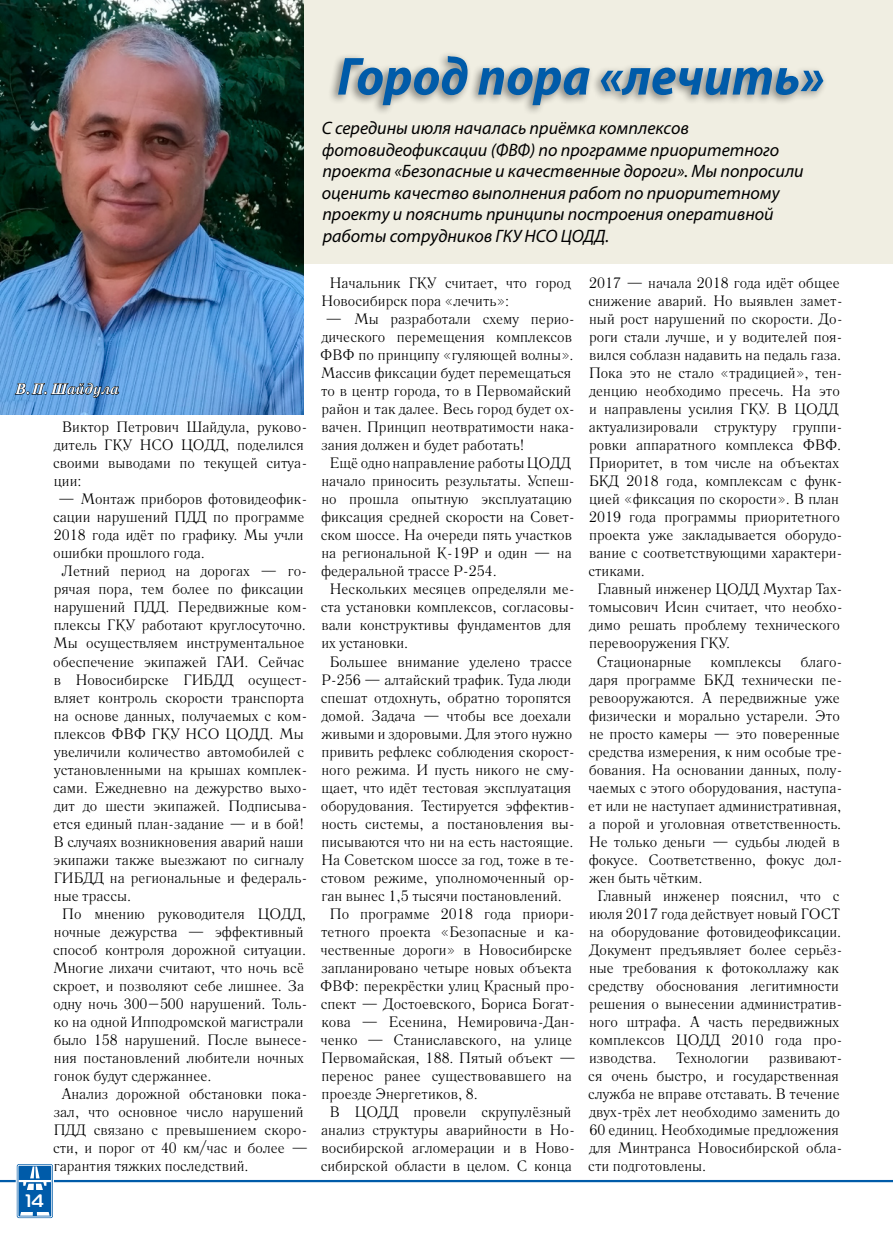
<style>
.page{position:relative;width:893px;height:1234px;background:#fff}
.page>*{position:absolute;margin:0;border:0;box-sizing:border-box;transform-origin:0 0}
.t1{font:italic 700 semi-condensed 54px "Myriad Pro";color:#005ba9}
.t2{font:italic 18px/21.6px "Myriad Pro";color:#000}
.t3{font:700 18px "Magistral C";color:#fff}
.t4{font:15px/18px "Literaturnaya C";color:#000}
.t5{font:italic 700 15px "Literaturnaya C";color:#fff}
</style>
<div class="page">
<div style="left:0;top:0;width:893px;height:264px;background:#f0eee2"></div>
<img style="left:0;top:0;width:304px;height:415px">
<div style="left:327px;top:51px;width:501px;height:65px;background:#000;opacity:.5"></div>
<svg style="left:14px;top:382px;width:106px;height:16px;background:#436e99"></svg>
<div style="left:17px;top:1163px;width:36px;height:54px;border:2px solid #005ba9"></div>
<div style="left:18px;top:1164px;width:34px;height:52px;border:1px solid #fff"></div>
<hr style="left:55px;top:1179px;width:837px;height:2px;background:#005ba9">
<svg style="left:0;top:1166px;width:51px;height:49px"></svg>
<p class="t5" style="left:16px;top:380px;width:105px">В. П. Шайдула</p>
<p class="t3" style="left:26px;top:1189px;width:19px">14</p>
<p class="t4" style="left:53px;top:418px;width:256px;text-indent:9px">Виктор Петрович Шайдула, руково&shy;дитель ГКУ НСО ЦОДД, поделился своими выводами по текущей ситуа&shy;ции:</p>
<p class="t4" style="left:58px;top:490px;width:251px">— Монтаж приборов фотовидеофик-</p>
<p class="t4" style="left:53px;top:508px;width:253px">сации нарушений ПДД по программе</p>
<p class="t4" style="left:54px;top:526px;width:251px">2018 года идёт по графику. Мы учли</p>
<p class="t4" style="left:53px;top:544px;width:153px">ошибки прошлого года.</p>
<p class="t4" style="left:62px;top:562px;width:247px">Летний период на дорогах — го-</p>
<p class="t4" style="left:54px;top:580px;width:251px">рячая пора, тем более по фиксации</p>
<p class="t4" style="left:54px;top:598px;width:255px">нарушений ПДД. Передвижные ком-</p>
<p class="t4" style="left:54px;top:616px;width:254px">плексы ГКУ работают круглосуточно.</p>
<p class="t4" style="left:53px;top:634px;width:253px">Мы осуществляем инструментальное</p>
<p class="t4" style="left:53px;top:652px;width:253px">обеспечение экипажей ГАИ. Сейчас</p>
<p class="t4" style="left:54px;top:670px;width:255px">в Новосибирске ГИБДД осущест-</p>
<p class="t4" style="left:54px;top:688px;width:252px">вляет контроль скорости транспорта</p>
<p class="t4" style="left:54px;top:706px;width:255px">на основе данных, получаемых с ком-</p>
<p class="t4" style="left:54px;top:724px;width:251px">плексов ФВФ ГКУ НСО ЦОДД. Мы</p>
<p class="t4" style="left:54px;top:742px;width:252px">увеличили количество автомобилей с</p>
<p class="t4" style="left:54px;top:760px;width:255px">установленными на крышах комплек-</p>
<p class="t4" style="left:53px;top:778px;width:256px">сами. Ежедневно на дежурство выхо-</p>
<p class="t4" style="left:54px;top:796px;width:255px">дит до шести экипажей. Подписыва-</p>
<p class="t4" style="left:53px;top:814px;width:252px">ется единый план-задание — и в бой!</p>
<p class="t4" style="left:54px;top:832px;width:251px">В случаях возникновения аварий наши</p>
<p class="t4" style="left:53px;top:850px;width:252px">экипажи также выезжают по сигналу</p>
<p class="t4" style="left:54px;top:868px;width:255px">ГИБДД на региональные и федераль-</p>
<p class="t4" style="left:54px;top:886px;width:79px">ные трассы.</p>
<p class="t4" style="left:62px;top:904px;width:246px">По мнению руководителя ЦОДД,</p>
<p class="t4" style="left:54px;top:922px;width:251px">ночные дежурства — эффективный</p>
<p class="t4" style="left:53px;top:940px;width:254px">способ контроля дорожной ситуации.</p>
<p class="t4" style="left:53px;top:958px;width:252px">Многие лихачи считают, что ночь всё</p>
<p class="t4" style="left:53px;top:976px;width:253px">скроет, и позволяют себе лишнее. За</p>
<p class="t4" style="left:53px;top:994px;width:256px">одну ночь 300–500 нарушений. Толь-</p>
<p class="t4" style="left:54px;top:1012px;width:251px">ко на одной Ипподромской магистрали</p>
<p class="t4" style="left:53px;top:1030px;width:255px">было 158 нарушений. После вынесе-</p>
<p class="t4" style="left:54px;top:1048px;width:251px">ния постановлений любители ночных</p>
<p class="t4" style="left:54px;top:1066px;width:159px">гонок будут сдержаннее.</p>
<p class="t4" style="left:62px;top:1084px;width:247px">Анализ дорожной обстановки пока-</p>
<p class="t4" style="left:54px;top:1102px;width:251px">зал, что основное число нарушений</p>
<p class="t4" style="left:54px;top:1120px;width:255px">ПДД связано с превышением скоро-</p>
<p class="t4" style="left:53px;top:1138px;width:257px">сти, и порог от 40 км/час и более —</p>
<p class="t4" style="left:54px;top:1156px;width:196px">гарантия тяжких последствий.</p>
<h1 class="t1" style="left:337px;top:47px;width:489px">Город пора «лечить»</h1>
<p class="t2" style="left:322px;top:117px;width:483px">С середины июля началась приёмка комплексов фотовидеофиксации (ФВФ) по программе приоритетного проекта «Безопасные и качественные дороги». Мы попросили оценить качество выполнения работ по приоритетному проекту и пояснить принципы построения оперативной работы сотрудников ГКУ НСО ЦОДД.</p>
<p class="t4" style="left:321px;top:274px;width:251px;text-indent:9px">Начальник ГКУ считает, что город<br>Новосибирск пора «лечить»:</p>
<p class="t4" style="left:320px;top:310px;width:256px;text-indent:5px">— Мы разработали схему перио&shy;дического перемещения комплексов ФВФ по принципу «гуляющей волны».<br>Массив фиксации будет перемещаться то в центр города, то в Первомайский район и так далее. Весь город будет ох&shy;вачен. Принцип неотвратимости нака&shy;зания должен и будет работать!</p>
<p class="t4" style="left:321px;top:454px;width:256px;text-indent:9px">Ещё одно направление работы ЦОДД начало приносить результаты. Успеш&shy;но прошла опытную эксплуатацию фиксация средней скорости на Совет&shy;ском шоссе. На очереди пять участков на региональной К-19Р и один — на федеральной трассе Р-254.</p>
<p class="t4" style="left:321px;top:580px;width:256px;text-indent:9px">Нескольких месяцев определяли ме&shy;ста установки комплексов, согласовы&shy;вали конструктивы фундаментов для их установки.</p>
<p class="t4" style="left:330px;top:652px;width:244px">Большее внимание уделено трассе</p>
<p class="t4" style="left:321px;top:670px;width:251px">Р-256 — алтайский трафик. Туда люди</p>
<p class="t4" style="left:321px;top:688px;width:252px">спешат отдохнуть, обратно торопятся</p>
<p class="t4" style="left:322px;top:706px;width:251px">домой. Задача — чтобы все доехали</p>
<p class="t4" style="left:322px;top:724px;width:252px">живыми и здоровыми. Для этого нужно</p>
<p class="t4" style="left:321px;top:742px;width:255px">привить рефлекс соблюдения скорост-</p>
<p class="t4" style="left:321px;top:760px;width:255px">ного режима. И пусть никого не сму-</p>
<p class="t4" style="left:321px;top:778px;width:251px">щает, что идёт тестовая эксплуатация</p>
<p class="t4" style="left:321px;top:796px;width:256px">оборудования. Тестируется эффектив-</p>
<p class="t4" style="left:321px;top:814px;width:255px">ность системы, а постановления вы-</p>
<p class="t4" style="left:321px;top:832px;width:254px">писываются что ни на есть настоящие.</p>
<p class="t4" style="left:321px;top:850px;width:255px">На Советском шоссе за год, тоже в те-</p>
<p class="t4" style="left:321px;top:868px;width:256px">стовом режиме, уполномоченный ор-</p>
<p class="t4" style="left:321px;top:886px;width:242px">ган вынес 1,5 тысячи постановлений.</p>
<p class="t4" style="left:330px;top:904px;width:247px">По программе 2018 года приори-</p>
<p class="t4" style="left:321px;top:922px;width:255px">тетного проекта «Безопасные и ка-</p>
<p class="t4" style="left:321px;top:940px;width:253px">чественные дороги» в Новосибирске</p>
<p class="t4" style="left:321px;top:958px;width:252px">запланировано четыре новых объекта</p>
<p class="t4" style="left:320px;top:976px;width:256px">ФВФ: перекрёстки улиц Красный про-</p>
<p class="t4" style="left:321px;top:994px;width:256px">спект — Достоевского, Бориса Богат-</p>
<p class="t4" style="left:322px;top:1012px;width:255px">кова — Есенина, Немировича-Дан-</p>
<p class="t4" style="left:321px;top:1030px;width:253px">ченко — Станиславского, на улице</p>
<p class="t4" style="left:321px;top:1048px;width:256px">Первомайская, 188. Пятый объект —</p>
<p class="t4" style="left:322px;top:1066px;width:252px">перенос ранее существовавшего на</p>
<p class="t4" style="left:322px;top:1084px;width:158px">проезде Энергетиков, 8.</p>
<p class="t4" style="left:330px;top:1102px;width:243px">В ЦОДД провели скрупулёзный</p>
<p class="t4" style="left:321px;top:1120px;width:255px">анализ структуры аварийности в Но-</p>
<p class="t4" style="left:322px;top:1138px;width:255px">восибирской агломерации и в Ново-</p>
<p class="t4" style="left:321px;top:1156px;width:253px">сибирской области в целом. С конца</p>
<p class="t4" style="left:588px;top:274px;width:256px">2017 — начала 2018 года идёт общее снижение аварий. Но выявлен замет&shy;ный рост нарушений по скорости. До&shy;роги стали лучше, и у водителей поя&shy;вился соблазн надавить на педаль газа.<br>Пока это не стало «традицией», тен&shy;денцию необходимо пресечь. На это и направлены усилия ГКУ. В ЦОДД актуализировали структуру группи&shy;ровки аппаратного комплекса ФВФ.<br>Приоритет, в том числе на объектах БКД 2018 года, комплексам с функ&shy;цией «фиксация по скорости». В план 2019 года программы приоритетного проекта уже закладывается оборудо&shy;вание с соответствующими характери&shy;стиками.</p>
<p class="t4" style="left:597px;top:580px;width:247px">Главный инженер ЦОДД Мухтар Тах-</p>
<p class="t4" style="left:589px;top:598px;width:255px">томысович Исин считает, что необхо-</p>
<p class="t4" style="left:589px;top:616px;width:252px">димо решать проблему технического</p>
<p class="t4" style="left:589px;top:634px;width:142px">перевооружения ГКУ.</p>
<p class="t4" style="left:597px;top:652px;width:96px">Стационарные</p>
<p class="t4" style="left:710px;top:652px;width:72px">комплексы</p>
<p class="t4" style="left:588px;top:652px;width:256px;text-indent:212px">благо&shy;даря программе БКД технически пе&shy;ревооружаются. А передвижные уже физически и морально устарели. Это не просто камеры — это поверенные средства измерения, к ним особые тре&shy;бования. На основании данных, полу&shy;чаемых с этого оборудования, наступа&shy;ет или не наступает административная, а порой и уголовная ответственность.<br>Не только деньги — судьбы людей в фокусе. Соответственно, фокус дол&shy;жен быть чётким.</p>
<p class="t4" style="left:588px;top:886px;width:256px;text-indent:9px">Главный инженер пояснил, что с июля 2017 года действует новый ГОСТ на оборудование фотовидеофиксации.<br>Документ предъявляет более серьёз&shy;ные требования к фотоколлажу как средству обоснования легитимности решения о вынесении административ&shy;ного штрафа. А часть передвижных комплексов ЦОДД 2010 года про&shy;изводства.</p>
<p class="t4" style="left:676px;top:1048px;width:74px">Технологии</p>
<p class="t4" style="left:588px;top:1048px;width:256px;text-indent:180px">развивают&shy;ся очень быстро, и государственная служба не вправе отставать. В течение двух-трёх лет необходимо заменить до<br>60 единиц. Необходимые предложения для Минтранса Новосибирской обла&shy;сти подготовлены.</p>
</div>
